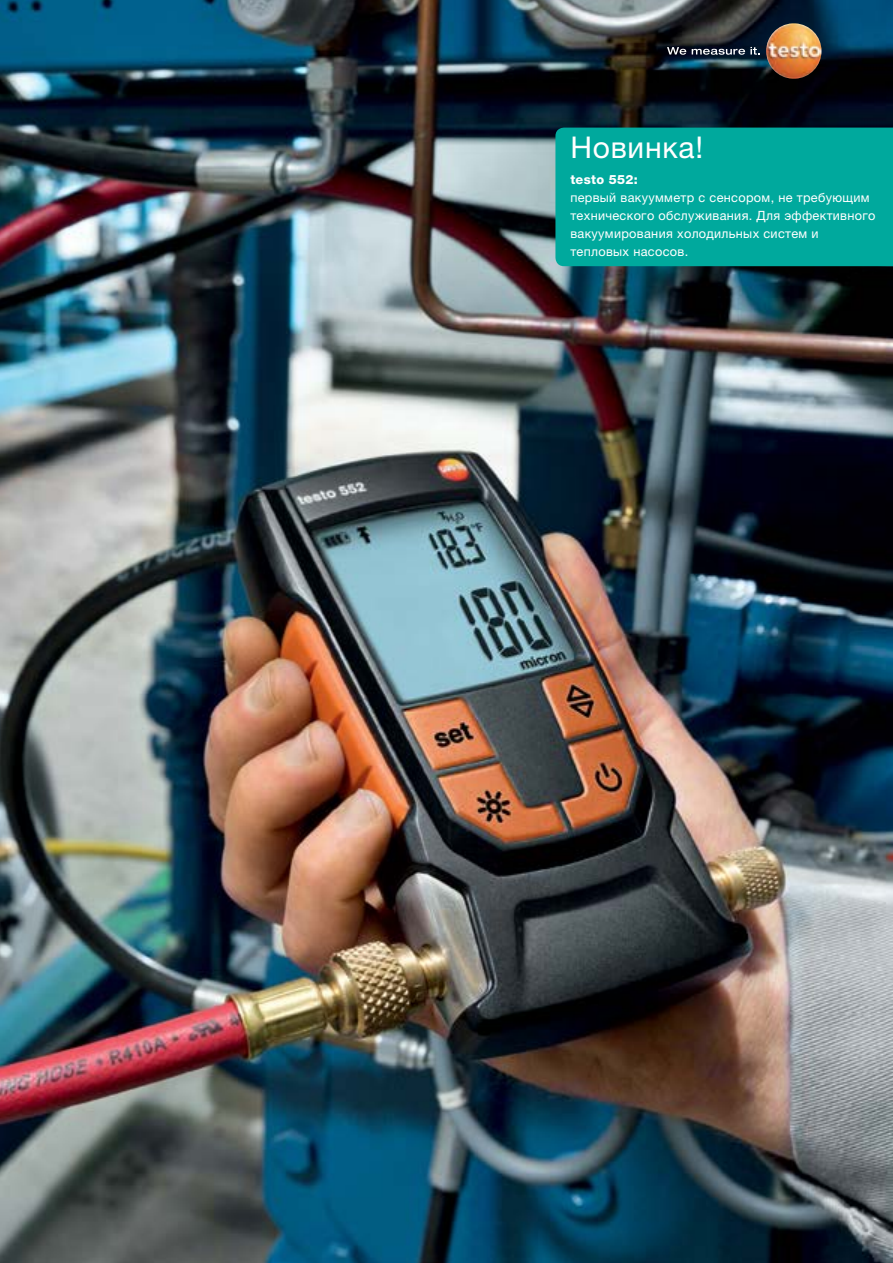
<style>
.page{position:relative;width:893px;height:1263px;background:#fff}
.page>*{position:absolute;margin:0;border:0;box-sizing:border-box;transform-origin:0 0}
.t1{font:30px "Helvetica Neue LTW1 G";letter-spacing:.025em;color:#fff}
.t2{font:12.75px/18px "Helvetica Neue LTW1 G";letter-spacing:.025em;color:#fff}
.t3{font:800 12.75px "Helvetica Neue LTW1 G";letter-spacing:.025em;color:#fff}
</style>
<div class="page">
<img style="left:0;top:0;width:893px;height:1263px">
<div style="left:555px;top:128px;width:338px;height:138px;background:#00a99d"></div>
<img style="left:766px;top:23px;width:55px;height:56px;border-radius:27px">
<svg style="left:667px;top:47px;width:19px;height:8px"></svg>
<svg style="left:692px;top:47px;width:68px;height:8px"></svg>
<h1 class="t1" style="left:570px;top:128px;width:134px">Новинка!</h1>
<p class="t3" style="left:570px;top:172px;width:69px">testo 552:</p>
<p class="t2" style="left:570px;top:188px;width:307px">первый вакуумметр с сенсором, не требующим технического обслуживания. Для эффективного вакуумирования холодильных систем и тепловых насосов.</p>
</div>
